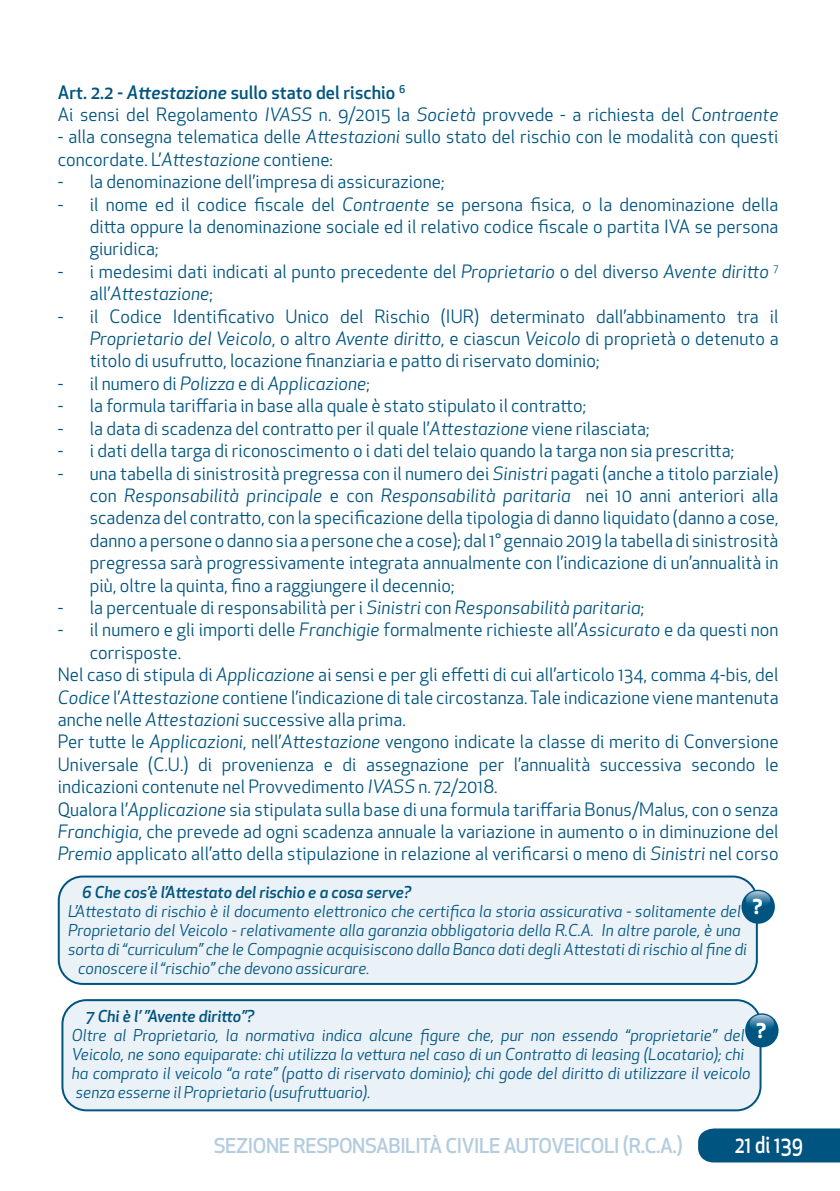
<style>
.page{position:relative;width:840px;height:1191px;background:#fff}
.page>*{position:absolute;margin:0;border:0;box-sizing:border-box;transform-origin:0 0}
.t1{font:500 22.8px "Apex New";color:#fff;scale:.83 1}
.t2{font:500 20px "Apex New";letter-spacing:-.02em;color:#b4ccdf}
.t3{font:700 20px "Apex New";color:#fff}
.t4{font:18px/22.4px "Apex New";letter-spacing:.005em;color:#005480}
.t5{font:italic 18px "Apex New";letter-spacing:.005em;color:#005480}
.t6{font:italic 16px/19px "Apex New";color:#005480}
.t7{font:italic 500 16px "Apex New";color:#005480}
.s1{font-weight:500}
.s2{font-weight:500;font-style:italic}
.s3{font-style:italic}
.s4{font-style:normal}
</style>
<div class="page">
<div style="left:698px;top:1128px;width:141px;height:34px;background:#005480"></div>
<div style="left:59px;top:876px;width:697px;height:108px;background:#eaf1f7;border-radius:24px"></div>
<div style="left:58px;top:875px;width:699px;height:110px;border:2px solid #005480;border-radius:24px"></div>
<div style="left:741px;top:889px;width:33px;height:34px;background:#005480;border-radius:50%"></div>
<svg style="left:745px;top:891px;width:25px;height:17px"></svg>
<div style="left:62px;top:1000px;width:698px;height:110px;background:#eaf1f7;border-radius:24px"></div>
<div style="left:61px;top:999px;width:700px;height:112px;border:2px solid #005480;border-radius:24px"></div>
<div style="left:744px;top:1013px;width:34px;height:34px;background:#005480;border-radius:50%"></div>
<svg style="left:749px;top:1014px;width:24px;height:17px"></svg>
<p class="t4" style="left:58px;top:81px;width:722px"><span class="s1">Art. 2.2 -</span> <span class="s2">Attestazione</span> <span class="s1">sullo stato del rischio</span> <sup>6<br></sup>Ai sensi del Regolamento <span class="s3">IVASS</span> n. 9/2015 la <span class="s3">Società</span> provvede - a richiesta del <span class="s3">Contraente</span></p>
<p class="t4" style="left:58px;top:126px;width:722px">- alla consegna telematica delle <span class="s3">Attestazioni</span> sullo stato del rischio con le modalità con questi concordate. L’<span class="s3">Attestazione</span> contiene:</p>
<p class="t4" style="left:58px;top:170px;width:388px">- la denominazione dell’impresa di assicurazione;</p>
<p class="t4" style="left:90px;top:193px;width:690px;text-align:justify;text-indent:-32px">- il nome ed il codice fiscale del <span class="s3">Contraente</span> se persona fisica, o la denominazione della ditta oppure la denominazione sociale ed il relativo codice fiscale o partita IVA se persona giuridica;</p>
<p class="t4" style="left:90px;top:260px;width:690px;text-indent:-32px">- i medesimi dati indicati al punto precedente del <span class="s3">Proprietario</span> o del diverso <span class="s3">Avente diritto</span> <sup>7 </sup>all’<span class="s3">Attestazione</span>;</p>
<p class="t4" style="left:90px;top:305px;width:690px;text-align:justify;text-indent:-32px">- il Codice Identificativo Unico del Rischio (IUR) determinato dall’abbinamento tra il <span class="s3">Proprietario del Veicolo</span>, o altro <span class="s3">Avente diritto</span>, e ciascun <span class="s3">Veicolo</span> di proprietà o detenuto a titolo di usufrutto, locazione finanziaria e patto di riservato dominio;</p>
<p class="t5" style="left:58px;top:372px;width:313px"><span class="s4">- il numero di</span> Polizza <span class="s4">e di</span> Applicazione<span class="s4">;</span></p>
<p class="t4" style="left:58px;top:394px;width:529px">- la formula tariffaria in base alla quale è stato stipulato il contratto;</p>
<p class="t4" style="left:58px;top:417px;width:593px">- la data di scadenza del contratto per il quale l’<span class="s3">Attestazione</span> viene rilasciata;</p>
<p class="t4" style="left:58px;top:439px;width:677px">- i dati della targa di riconoscimento o i dati del telaio quando la targa non sia prescritta;</p>
<p class="t4" style="left:90px;top:462px;width:690px;text-align:justify;text-indent:-32px">- una tabella di sinistrosità pregressa con il numero dei <span class="s3">Sinistri</span> pagati (anche a titolo parziale) con <span class="s3">Responsabilità principale</span> e con <span class="s3">Responsabilità paritaria</span> nei 10 anni anteriori alla scadenza del contratto, con la specificazione della tipologia di danno liquidato (danno a cose, danno a persone o danno sia a persone che a cose); dal 1° gennaio 2019 la tabella di sinistrosità pregressa sarà progressivamente integrata annualmente con l’indicazione di un’annualità in più, oltre la quinta, fino a raggiungere il decennio;</p>
<p class="t4" style="left:58px;top:596px;width:587px">- la percentuale di responsabilità per i <span class="s3">Sinistri</span> con <span class="s3">Responsabilità paritaria</span>;</p>
<p class="t4" style="left:58px;top:618px;width:722px">- il numero e gli importi delle <span class="s3">Franchigie</span> formalmente richieste all’<span class="s3">Assicurato</span> e da questi non</p>
<p class="t4" style="left:90px;top:641px;width:93px">corrisposte.</p>
<p class="t4" style="left:58px;top:663px;width:722px">Nel caso di stipula di <span class="s3">Applicazione</span> ai sensi e per gli effetti di cui all’articolo 134, comma 4-bis, del</p>
<p class="t4" style="left:58px;top:686px;width:722px"><span class="s3">Codice</span> l’<span class="s3">Attestazione</span> contiene l’indicazione di tale circostanza. Tale indicazione viene mantenuta</p>
<p class="t4" style="left:58px;top:708px;width:349px">anche nelle <span class="s3">Attestazioni</span> successive alla prima.</p>
<p class="t4" style="left:58px;top:730px;width:722px">Per tutte le <span class="s3">Applicazioni</span>, nell’<span class="s3">Attestazione</span> vengono indicate la classe di merito di Conversione</p>
<p class="t4" style="left:58px;top:753px;width:722px">Universale (C.U.) di provenienza e di assegnazione per l’annualità successiva secondo le</p>
<p class="t4" style="left:58px;top:775px;width:441px">indicazioni contenute nel Provvedimento <span class="s3">IVASS</span> n. 72/2018.</p>
<p class="t4" style="left:58px;top:798px;width:722px">Qualora l’<span class="s3">Applicazione</span> sia stipulata sulla base di una formula tariffaria Bonus/Malus, con o senza</p>
<p class="t4" style="left:58px;top:820px;width:722px"><span class="s3">Franchigia</span>, che prevede ad ogni scadenza annuale la variazione in aumento o in diminuzione del</p>
<p class="t4" style="left:58px;top:842px;width:722px"><span class="s3">Premio</span> applicato all’atto della stipulazione in relazione al verificarsi o meno di <span class="s3">Sinistri</span> nel corso</p>
<p class="t7" style="left:82px;top:881px;width:330px">6 Che cos’è l’Attestato del rischio e a cosa serve?</p>
<p class="t6" style="left:68px;top:901px;width:673px">L’Attestato di rischio è il documento elettronico che certifica la storia assicurativa - solitamente del</p>
<p class="t6" style="left:68px;top:920px;width:673px">Proprietario del Veicolo - relativamente alla garanzia obbligatoria della R.C.A. In altre parole, è una</p>
<p class="t6" style="left:68px;top:939px;width:680px">sorta di “curriculum” che le Compagnie acquisiscono dalla Banca dati degli Attestati di rischio al fine di</p>
<p class="t6" style="left:78px;top:958px;width:292px">conoscere il “rischio” che devono assicurare.</p>
<p class="t3" style="left:752px;top:892px;width:11px">?</p>
<p class="t7" style="left:86px;top:1005px;width:170px">7 Chi è l’ ”Avente diritto”?</p>
<p class="t6" style="left:72px;top:1025px;width:680px">Oltre al Proprietario, la normativa indica alcune figure che, pur non essendo “proprietarie” del Veicolo, ne sono equiparate: chi utilizza la vettura nel caso di un Contratto di leasing (Locatario); chi ha comprato il veicolo “a rate” (patto di riservato dominio); chi gode del diritto di utilizzare il veicolo senza esserne il Proprietario (usufruttuario).</p>
<p class="t3" style="left:756px;top:1016px;width:11px">?</p>
<p class="t2" style="left:214px;top:1132px;width:470px">SEZIONE RESPONSABILITÀ CIVILE AUTOVEICOLI (R.C.A.)</p>
<p class="t1" style="left:734px;top:1129px;width:84px">21 di 139</p>
</div>
